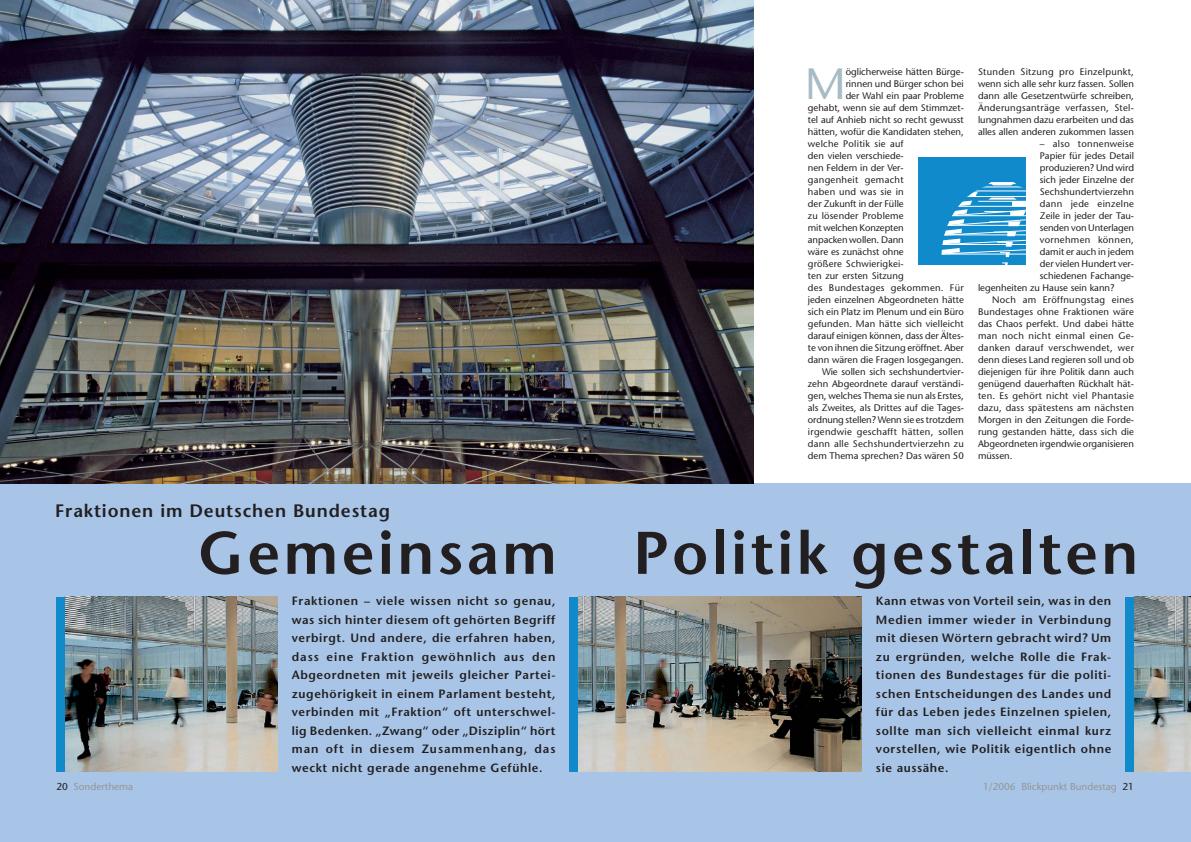
<style>
.page{position:relative;width:1191px;height:842px;background:#fff}
.page>*{position:absolute;margin:0;border:0;box-sizing:border-box;transform-origin:0 0}
.t1{font:600 60px "Stone Sans";letter-spacing:.055em;color:#231f20}
.t2{font:43.8px "Stone Sans";color:#a7bcc4}
.t3{font:600 18px "Stone Sans";letter-spacing:.05em;color:#231f20}
.t4{font:600 12px/18.5px "Stone Sans";letter-spacing:.05em;color:#231f20;text-align:justify}
.t5{font:10px "Stone Sans";color:#939598}
.t6{font:9.5px/12px "Stone Sans";color:#231f20;text-align:justify}
.t7{font:9.5px "Stone Sans";letter-spacing:.03em;color:#231f20}
.t8{font:9.5px "Stone Sans";letter-spacing:.025em;color:#231f20}
.t9{font:9.5px "Stone Sans";letter-spacing:.02em;color:#231f20}
.s1{color:#231f20}
</style>
<div class="page">
<div style="left:0;top:484px;width:1190px;height:358px;background:#a8c5e7"></div>
<img style="left:578px;top:597px;width:283px;height:174px">
<img style="left:1134px;top:597px;width:56px;height:174px">
<img style="left:65px;top:597px;width:213px;height:174px">
<img style="left:0;top:0;width:753px;height:484px">
<div style="left:918px;top:157px;width:107px;height:108px;background:#108acb"></div>
<hr style="left:941px;top:187px;width:84px;height:1px;background:#fff">
<hr style="left:941px;top:191px;width:84px;height:1px;background:#fff">
<svg style="left:988px;top:182px;width:28px;height:3px"></svg>
<svg style="left:941px;top:192px;width:84px;height:73px"></svg>
<div style="left:56px;top:597px;width:9px;height:174px;background:#108acb"></div>
<div style="left:569px;top:597px;width:9px;height:174px;background:#108acb"></div>
<div style="left:1125px;top:597px;width:9px;height:174px;background:#108acb"></div>
<h3 class="t3" style="left:55px;top:504px;width:336px">Fraktionen im Deutschen Bundestag</h3>
<h2 class="t2" style="left:805px;top:67px;width:42px">M</h2>
<p class="t6" style="left:845px;top:67px;width:120px">öglicherweise hätten Bürge-</p>
<p class="t6" style="left:845px;top:79px;width:120px">rinnen und Bürger schon bei</p>
<p class="t6" style="left:845px;top:91px;width:120px">der Wahl ein paar Probleme</p>
<p class="t6" style="left:808px;top:103px;width:157px">gehabt, wenn sie auf dem Stimmzet-</p>
<p class="t6" style="left:808px;top:115px;width:157px">tel auf Anhieb nicht so recht gewusst</p>
<p class="t6" style="left:808px;top:127px;width:157px">hätten, wofür die Kandidaten stehen,</p>
<p class="t7" style="left:808px;top:140px;width:97px">welche Politik sie auf</p>
<p class="t6" style="left:808px;top:151px;width:97px">den vielen verschiede-</p>
<p class="t6" style="left:808px;top:163px;width:97px">nen Feldern in der Ver-</p>
<p class="t7" style="left:808px;top:176px;width:97px">gangenheit gemacht</p>
<p class="t8" style="left:808px;top:188px;width:97px">haben und was sie in</p>
<p class="t6" style="left:808px;top:199px;width:97px">der Zukunft in der Fülle</p>
<p class="t9" style="left:808px;top:212px;width:97px">zu lösender Probleme</p>
<p class="t6" style="left:808px;top:223px;width:97px">mit welchen Konzepten</p>
<p class="t6" style="left:808px;top:235px;width:97px">anpacken wollen. Dann</p>
<p class="t6" style="left:808px;top:247px;width:97px">wäre es zunächst ohne</p>
<p class="t9" style="left:808px;top:260px;width:97px">größere Schwierigkei-</p>
<p class="t6" style="left:808px;top:271px;width:97px">ten zur ersten Sitzung</p>
<p class="t7" style="left:808px;top:284px;width:157px">des Bundestages gekommen. Für</p>
<p class="t6" style="left:808px;top:295px;width:157px">jeden einzelnen Abgeordneten hätte</p>
<p class="t6" style="left:808px;top:307px;width:157px">sich ein Platz im Plenum und ein Büro</p>
<p class="t6" style="left:808px;top:319px;width:157px">gefunden. Man hätte sich vielleicht</p>
<p class="t6" style="left:808px;top:331px;width:157px">darauf einigen können, dass der Ältes-</p>
<p class="t6" style="left:808px;top:343px;width:157px">te von ihnen die Sitzung eröffnet. Aber</p>
<p class="t6" style="left:808px;top:355px;width:157px">dann wären die Fragen losgegangen.</p>
<p class="t6" style="left:822px;top:367px;width:143px">Wie sollen sich sechshundertvier-</p>
<p class="t6" style="left:808px;top:379px;width:157px">zehn Abgeordnete darauf verständi-</p>
<p class="t6" style="left:808px;top:391px;width:157px">gen, welches Thema sie nun als Erstes,</p>
<p class="t6" style="left:808px;top:403px;width:157px">als Zweites, als Drittes auf die Tages-</p>
<p class="t6" style="left:808px;top:415px;width:157px">ordnung stellen? Wenn sie es trotzdem</p>
<p class="t7" style="left:808px;top:428px;width:157px">irgendwie geschafft hätten, sollen</p>
<p class="t8" style="left:808px;top:440px;width:157px">dann alle Sechshundertvierzehn zu</p>
<p class="t6" style="left:808px;top:451px;width:157px">dem Thema sprechen? Das wären 50</p>
<p class="t6" style="left:978px;top:67px;width:157px">Stunden Sitzung pro Einzelpunkt, wenn sich alle sehr kurz fassen. Sollen dann alle Gesetzentwürfe schreiben, Änderungsanträge verfassen, Stel&shy;lungnahmen dazu erarbeiten und das alles allen anderen zukommen lassen</p>
<p class="t7" style="left:1039px;top:140px;width:96px">– also tonnenweise</p>
<p class="t6" style="left:1039px;top:151px;width:96px">Papier für jedes Detail</p>
<p class="t6" style="left:1039px;top:163px;width:96px">produzieren? Und wird</p>
<p class="t6" style="left:1039px;top:175px;width:96px">sich jeder Einzelne der</p>
<p class="t6" style="left:1039px;top:187px;width:96px">Sechshundertvierzehn</p>
<p class="t7" style="left:1039px;top:200px;width:96px">dann jede einzelne</p>
<p class="t6" style="left:1039px;top:211px;width:96px">Zeile in jeder der Tau-</p>
<p class="t6" style="left:1039px;top:223px;width:96px">senden von Unterlagen</p>
<p class="t7" style="left:1039px;top:236px;width:96px">vornehmen können,</p>
<p class="t6" style="left:1039px;top:247px;width:96px">damit er auch in jedem</p>
<p class="t6" style="left:1039px;top:259px;width:96px">der vielen Hundert ver-</p>
<p class="t6" style="left:1039px;top:271px;width:96px">schiedenen Fachange-</p>
<p class="t6" style="left:978px;top:283px;width:138px">legenheiten zu Hause sein kann?</p>
<p class="t7" style="left:992px;top:296px;width:143px">Noch am Eröffnungstag eines</p>
<p class="t8" style="left:978px;top:308px;width:157px">Bundestages ohne Fraktionen wäre</p>
<p class="t6" style="left:978px;top:319px;width:157px">das Chaos perfekt. Und dabei hätte</p>
<p class="t7" style="left:978px;top:332px;width:157px">man noch nicht einmal einen Ge-</p>
<p class="t7" style="left:978px;top:344px;width:157px">danken darauf verschwendet, wer</p>
<p class="t6" style="left:978px;top:355px;width:157px">denn dieses Land regieren soll und ob</p>
<p class="t6" style="left:978px;top:367px;width:157px">diejenigen für ihre Politik dann auch</p>
<p class="t6" style="left:978px;top:379px;width:157px">genügend dauerhaften Rückhalt hät-</p>
<p class="t7" style="left:978px;top:392px;width:157px">ten. Es gehört nicht viel Phantasie</p>
<p class="t8" style="left:978px;top:404px;width:157px">dazu, dass spätestens am nächsten</p>
<p class="t6" style="left:978px;top:415px;width:157px">Morgen in den Zeitungen die Forde-</p>
<p class="t6" style="left:978px;top:427px;width:157px">rung gestanden hätte, dass sich die</p>
<p class="t6" style="left:978px;top:439px;width:157px">Abgeordneten irgendwie organisieren</p>
<p class="t6" style="left:978px;top:451px;width:36px">müssen.</p>
<h1 class="t1" style="left:198px;top:530px;width:360px">Gemeinsam</h1>
<h1 class="t1" style="left:633px;top:530px;width:507px">Politik gestalten</h1>
<p class="t4" style="left:292px;top:593px;width:265px">Fraktionen – viele wissen nicht so genau, was sich hinter diesem oft gehörten Begriff verbirgt. Und andere, die erfahren haben, dass eine Fraktion gewöhnlich aus den Abgeordneten mit jeweils gleicher Partei&shy;zugehörigkeit in einem Parlament besteht, verbinden mit „Fraktion“ oft unterschwel&shy;lig Bedenken. „Zwang“ oder „Disziplin“ hört man oft in diesem Zusammenhang, das weckt nicht gerade angenehme Gefühle.</p>
<p class="t4" style="left:876px;top:593px;width:237px">Kann etwas von Vorteil sein, was in den Medien immer wieder in Verbindung mit diesen Wörtern gebracht wird? Um zu ergründen, welche Rolle die Frak&shy;tionen des Bundestages für die politi&shy;schen Entscheidungen des Landes und für das Leben jedes Einzelnen spielen, sollte man sich vielleicht einmal kurz vorstellen, wie Politik eigentlich ohne sie aussähe.</p>
<p class="t5" style="left:56px;top:783px;width:78px"><span class="s1">20</span> Sonderthema</p>
<p class="t5" style="left:983px;top:783px;width:152px">1/2006 Blickpunkt Bundestag <span class="s1">21</span></p>
</div>
